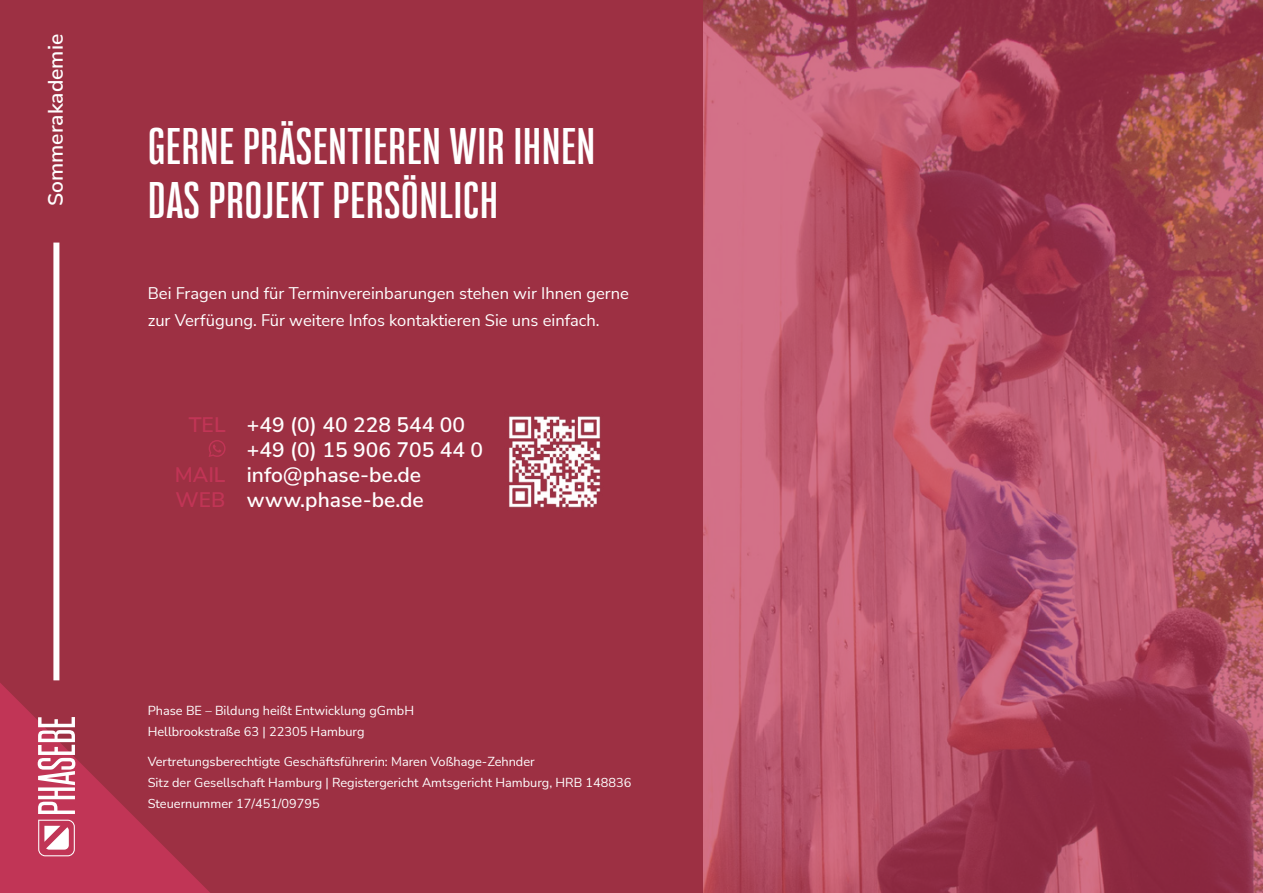
<style>
.page{position:relative;width:1263px;height:893px;background:#fff}
.page>*{position:absolute;margin:0;border:0;box-sizing:border-box;transform-origin:0 0}
.t1{font:700 45px/54px "Bw Stretch";letter-spacing:.01em;color:#fff}
.t2{font:600 21px/25.2px "Nunito Sans";color:#fff}
.t3{font:600 21px/25.2px "Nunito Sans";color:#c13556}
.t4{font:16.5px/27px "Nunito Sans";color:#fff}
.t5{font:12.75px/21px "Nunito Sans";color:#fff}
</style>
<div class="page">
<div style="left:0;top:0;width:819px;height:893px;background:#9d3043"></div>
<img style="left:704px;top:0;width:559px;height:893px">
<svg style="left:209px;top:440px;width:17px;height:17px"></svg>
<img style="left:509px;top:416px;width:92px;height:92px">
<div style="left:53px;top:243px;width:6px;height:437px;background:#fff"></div>
<svg style="left:0;top:683px;width:210px;height:210px"></svg>
<h2 class="t2" style="left:42px;top:206px;width:173px;rotate:-90deg">Sommerakademie</h2>
<h1 class="t1" style="left:148px;top:119px;width:449px">GERNE PRÄSENTIEREN WIR IHNEN<br>DAS PROJEKT PERSÖNLICH</h1>
<p class="t4" style="left:148px;top:279px;width:483px">Bei Fragen und für Terminvereinbarungen stehen wir Ihnen gerne zur Verfügung. Für weitere Infos kontaktieren Sie uns einfach.</p>
<h2 class="t3" style="left:189px;top:411px;width:38px">TEL</h2>
<h2 class="t3" style="left:175px;top:462px;width:52px">MAIL<br>WEB</h2>
<h2 class="t2" style="left:247px;top:411px;width:238px">+49 (0) 40 228 544 00 +49 (0) 15 906 705 44 0 info@phase-be.de www.phase-be.de</h2>
<p class="t5" style="left:148px;top:700px;width:268px">Phase BE – Bildung heißt Entwicklung gGmbH<br>Hellbrookstraße 63 | 22305 Hamburg</p>
<p class="t5" style="left:148px;top:750px;width:485px">Vertretungsberechtigte Geschäftsführerin: Maren Voßhage-Zehnder<br>Sitz der Gesellschaft Hamburg | Registergericht Amtsgericht Hamburg, HRB 148836<br>Steuernummer 17/451/09795</p>
</div>
